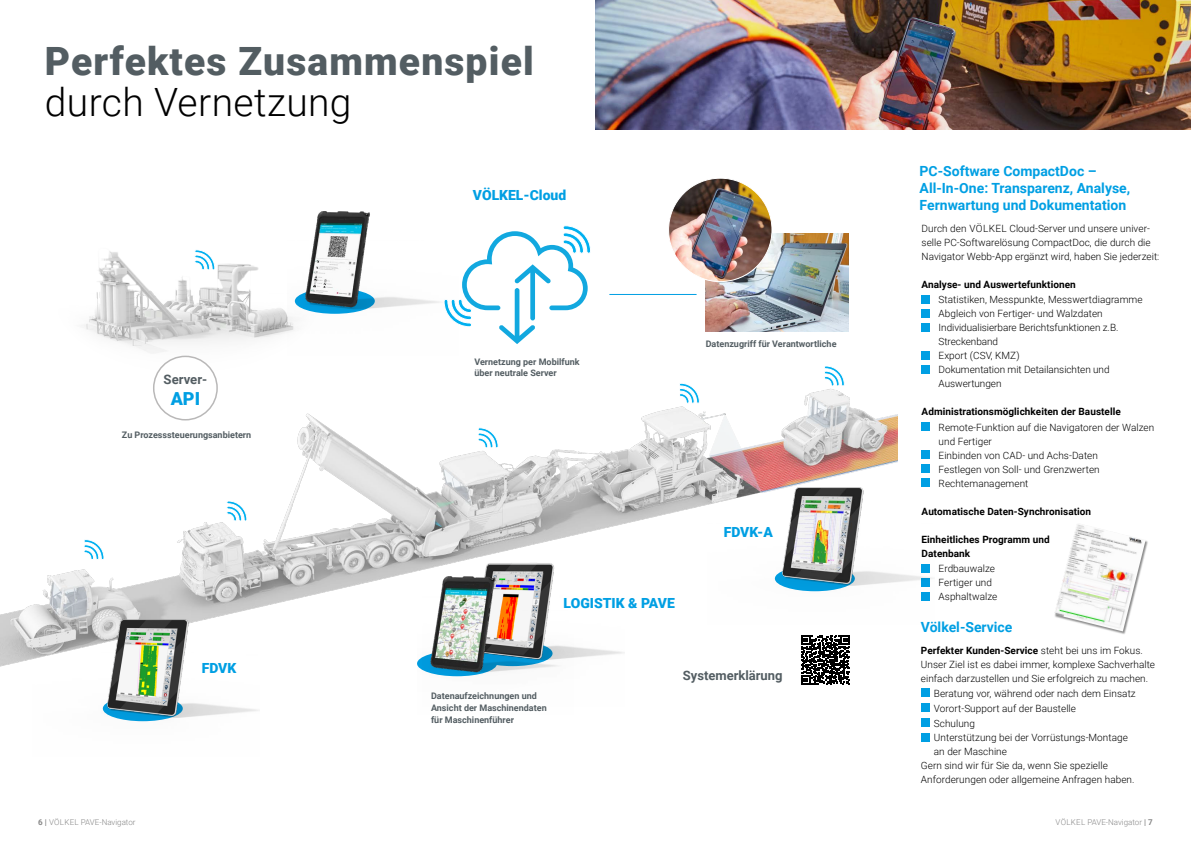
<style>
.page{position:relative;width:1191px;height:842px;background:#fff}
.page>*{position:absolute;margin:0;border:0;box-sizing:border-box;transform-origin:0 0}
.t1{font:900 39px "Roboto";letter-spacing:.03em;color:#535d62}
.t2{font:300 39px "Roboto";letter-spacing:.01em;color:#000}
.t3{font:900 18px "Roboto";color:#009fe3}
.t4{font:700 14px/17.1px "Roboto";color:#009fe3}
.t5{font:900 13.9px "Roboto";color:#009fe3}
.t6{font:700 13.1px "Roboto";color:#535d62}
.t7{font:700 13px "Roboto";color:#535d62}
.t8{font:300 10px/14px "Roboto";letter-spacing:.005em;color:#000}
.t9{font:700 10px/14px "Roboto";letter-spacing:.005em;color:#000}
.t10{font:700 9px/12px "Roboto";color:#535d62}
.t11{font:300 8px "Roboto";color:#878787}
.s1{font-weight:300}
.s2{font-weight:700}
</style>
<div class="page">
<img style="left:0;top:373px;width:897px;height:294px">
<img style="left:595px;top:0;width:596px;height:129px">
<div style="left:921px;top:688px;width:8px;height:9px;background:#009fe3"></div>
<div style="left:921px;top:703px;width:8px;height:9px;background:#009fe3"></div>
<div style="left:921px;top:718px;width:8px;height:9px;background:#009fe3"></div>
<div style="left:921px;top:733px;width:8px;height:8px;background:#009fe3"></div>
<div style="left:921px;top:295px;width:9px;height:8px;background:#009fe3"></div>
<div style="left:921px;top:309px;width:9px;height:8px;background:#009fe3"></div>
<div style="left:921px;top:323px;width:9px;height:8px;background:#009fe3"></div>
<div style="left:921px;top:351px;width:9px;height:8px;background:#009fe3"></div>
<div style="left:921px;top:365px;width:9px;height:8px;background:#009fe3"></div>
<div style="left:921px;top:422px;width:9px;height:9px;background:#009fe3"></div>
<div style="left:921px;top:450px;width:9px;height:9px;background:#009fe3"></div>
<div style="left:921px;top:464px;width:9px;height:9px;background:#009fe3"></div>
<div style="left:921px;top:478px;width:9px;height:9px;background:#009fe3"></div>
<div style="left:1054px;top:523px;width:94px;height:111px;background:#000;opacity:.45"></div>
<img style="left:1054px;top:523px;width:91px;height:108px">
<hr style="left:609px;top:294px;width:87px;height:1px;background:#009fe3">
<svg style="left:84px;top:539px;width:20px;height:21px"></svg>
<svg style="left:679px;top:383px;width:20px;height:20px"></svg>
<svg style="left:824px;top:366px;width:20px;height:20px"></svg>
<svg style="left:227px;top:501px;width:20px;height:20px"></svg>
<img style="left:33px;top:614px;width:226px;height:108px">
<img style="left:707px;top:482px;width:226px;height:142px">
<svg style="left:478px;top:428px;width:20px;height:20px"></svg>
<svg style="left:459px;top:226px;width:131px;height:118px"></svg>
<img style="left:84px;top:249px;width:203px;height:124px">
<svg style="left:195px;top:250px;width:20px;height:20px"></svg>
<img style="left:705px;top:233px;width:143px;height:98px">
<img style="left:399px;top:525px;width:225px;height:142px">
<img style="left:417px;top:569px;width:157px;height:108px">
<img style="left:668px;top:178px;width:104px;height:104px;border-radius:52px">
<div style="left:154px;top:356px;width:63px;height:64px;background:#fff;border-radius:50%"></div>
<div style="left:153px;top:356px;width:65px;height:64px;border:2px solid #b9b8b8;border-radius:50%"></div>
<img style="left:287px;top:211px;width:172px;height:121px">
<div style="left:796px;top:630px;width:59px;height:59px;background:#fff"></div>
<svg style="left:801px;top:635px;width:49px;height:49px"></svg>
<h1 class="t1" style="left:45px;top:33px;width:490px">Perfektes Zusammenspiel</h1>
<h1 class="t2" style="left:45px;top:74px;width:308px">durch Vernetzung</h1>
<h3 class="t5" style="left:473px;top:185px;width:95px">VÖLKEL-Cloud</h3>
<h3 class="t6" style="left:164px;top:370px;width:45px">Server-</h3>
<h2 class="t3" style="left:171px;top:386px;width:31px">API</h2>
<p class="t10" style="left:122px;top:429px;width:131px">Zu Prozesssteuerungsanbietern</p>
<h3 class="t5" style="left:202px;top:658px;width:36px">FDVK</h3>
<p class="t10" style="left:474px;top:356px;width:107px;line-height:10.8px">Vernetzung per Mobilfunk über neutrale Server</p>
<p class="t10" style="left:705px;top:338px;width:132px">Datenzugriff für Verantwortliche</p>
<h3 class="t5" style="left:563px;top:593px;width:113px">LOGISTIK &amp; PAVE</h3>
<h3 class="t5" style="left:724px;top:522px;width:51px">FDVK-A</h3>
<p class="t10" style="left:431px;top:689px;width:117px">Datenaufzeichnungen und<br>Ansicht der Maschinendaten für Maschinenführer</p>
<h3 class="t7" style="left:683px;top:666px;width:101px">Systemerklärung</h3>
<h3 class="t4" style="left:919px;top:162px;width:212px">PC-Software CompactDoc –<br>All-In-One: Transparenz, Analyse,<br>Fernwartung und Dokumentation</h3>
<p class="t8" style="left:921px;top:221px;width:239px">Durch den VÖLKEL Cloud-Server und unsere univer&shy;selle PC-Softwarelösung CompactDoc, die durch die<br>Navigator Webb-App ergänzt wird, haben Sie jederzeit:</p>
<p class="t9" style="left:921px;top:277px;width:156px">Analyse- und Auswertefunktionen</p>
<p class="t8" style="left:938px;top:292px;width:205px">Statistiken, Messpunkte, Messwertdiagramme<br>Abgleich von Fertiger- und Walzdaten<br>Individualisierbare Berichtsfunktionen z.B.<br>Streckenband<br>Export (CSV, KMZ)<br>Dokumentation mit Detailansichten und<br>Auswertungen</p>
<p class="t9" style="left:921px;top:404px;width:201px">Administrationsmöglichkeiten der Baustelle</p>
<p class="t8" style="left:938px;top:420px;width:217px">Remote-Funktion auf die Navigatoren der Walzen und Fertiger<br>Einbinden von CAD- und Achs-Daten<br>Festlegen von Soll- und Grenzwerten<br>Rechtemanagement</p>
<p class="t9" style="left:921px;top:504px;width:171px">Automatische Daten-Synchronisation</p>
<p class="t9" style="left:921px;top:532px;width:130px">Einheitliches Programm und<br>Datenbank</p>
<p class="t8" style="left:938px;top:561px;width:60px">Erdbauwalze<br>Fertiger und<br>Asphaltwalze</p>
<h3 class="t4" style="left:921px;top:617px;width:93px">Völkel-Service</h3>
<p class="t9" style="left:921px;top:643px;width:223px">Perfekter Kunden-Service <span class="s1">steht bei uns im Fokus.</span></p>
<p class="t8" style="left:921px;top:657px;width:236px">Unser Ziel ist es dabei immer, komplexe Sachverhalte</p>
<p class="t8" style="left:921px;top:671px;width:229px">einfach darzustellen und Sie erfolgreich zu machen.</p>
<p class="t8" style="left:934px;top:686px;width:203px">Beratung vor, während oder nach dem Einsatz</p>
<p class="t8" style="left:934px;top:701px;width:144px">Vorort-Support auf der Baustelle</p>
<p class="t8" style="left:934px;top:716px;width:43px">Schulung</p>
<p class="t8" style="left:934px;top:730px;width:195px">Unterstützung bei der Vorrüstungs-Montage</p>
<p class="t8" style="left:934px;top:744px;width:75px">an der Maschine</p>
<p class="t8" style="left:921px;top:758px;width:188px">Gern sind wir für Sie da, wenn Sie spezielle</p>
<p class="t8" style="left:921px;top:772px;width:215px">Anforderungen oder allgemeine Anfragen haben.</p>
<p class="t11" style="left:38px;top:816px;width:99px"><span class="s2">6 |</span> VÖLKEL PAVE-Navigator</p>
<p class="t11" style="left:1055px;top:816px;width:99px">VÖLKEL PAVE-Navigator <span class="s2">| 7</span></p>
</div>
